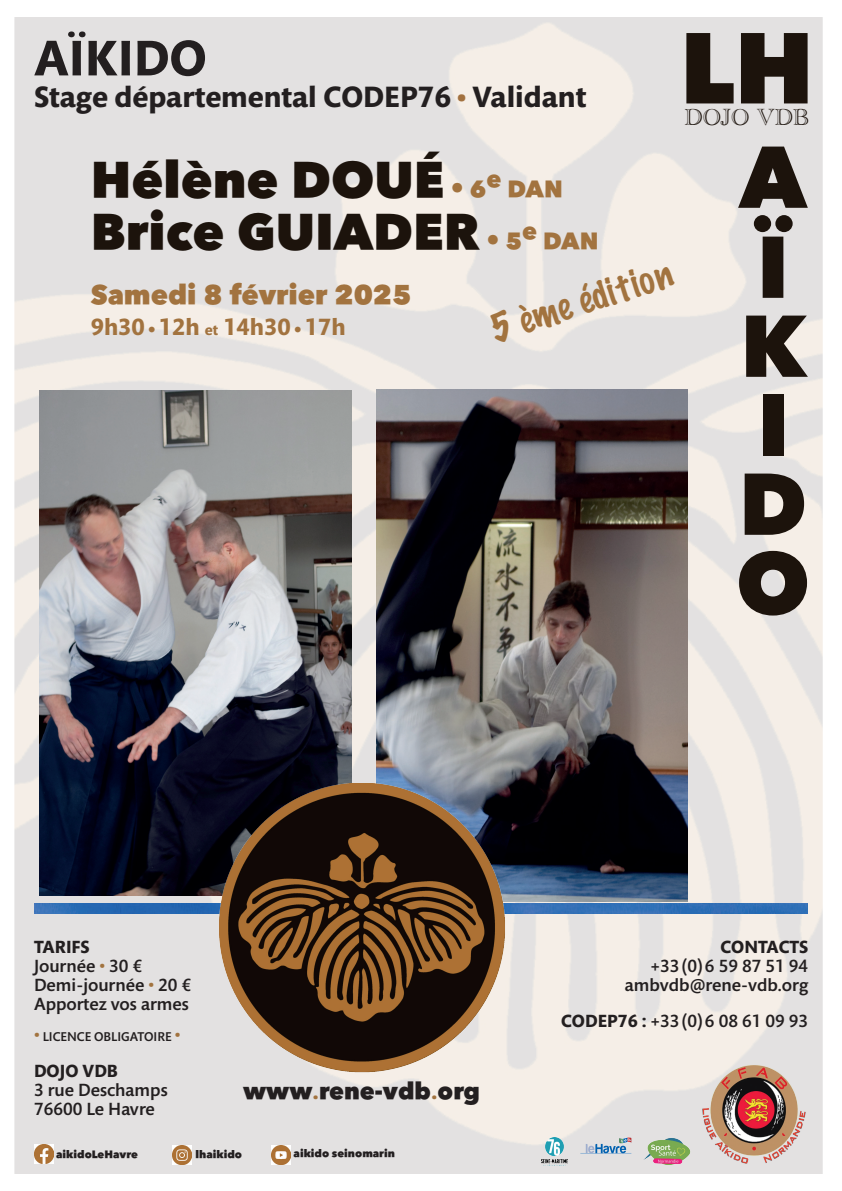
<style>
.page{position:relative;width:842px;height:1191px;background:#fff}
.page>*{position:absolute;margin:0;border:0;box-sizing:border-box;transform-origin:0 0}
.t1{font:800 92px "Shorai Sans Std N";color:#1c130c}
.t2{font:800 80px/79px "Shorai Sans Std N";color:#1c130c}
.t3{font:700 51px "Mundo Sans Pro";color:#231f20}
.t4{font:800 47px "Shorai Sans Std N";color:#1c130c}
.t5{font:100 36px "Marker Felt";color:#a2733f}
.t6{font:700 30px "Mundo Sans Pro";color:#231f20}
.t7{font:800 25.5px "Shorai Sans Std N";color:#a2733f}
.t8{font:700 24px "Mundo Sans Pro";color:#a2733f}
.t9{font:24px "Academy Engraved Let Plain";letter-spacing:-.01em;color:#1c130c}
.t10{font:800 22px "Shorai Sans Std N";color:#231f20}
.t11{font:800 22px "Shorai Sans Std N";letter-spacing:-.01em;color:#a2733f}
.t12{font:500 18px/19px "Mundo Sans Std";color:#231f20}
.t13{font:700 18px "Mundo Sans Pro";color:#231f20}
.t14{font:500 13px "Mundo Sans Std";color:#231f20}
.t15{font:800 10px "Shorai Sans Std N";color:#231f20}
.s1{font-size:27px;color:#a2713f}
.s2{font-size:25.5px;color:#a2733f}
.s3{font-size:22px;color:#a2733f}
.s4{font-family:"Shorai Sans Std N";font-weight:800;font-size:15px}
.s5{font-size:15px}
.s6{color:#a2733f}
.s7{font-size:18px;color:#a2733f}
.s8{font-family:"Mundo Sans Pro";font-weight:700;font-size:24px;color:#a2733f}
.s9{font-family:"Mundo Sans Pro";font-weight:700}
</style>
<div class="page">
<img style="left:14px;top:17px;width:808px;height:1157px">
<img style="left:40px;top:390px;width:312px;height:505px">
<img style="left:34px;top:903px;width:774px;height:10px">
<img style="left:34px;top:1144px;width:19px;height:20px">
<img style="left:172px;top:1145px;width:19px;height:19px">
<img style="left:271px;top:1145px;width:19px;height:19px">
<img style="left:700px;top:1061px;width:108px;height:103px">
<img style="left:376px;top:390px;width:312px;height:511px">
<img style="left:218px;top:784px;width:287px;height:288px">
<img style="left:643px;top:1137px;width:47px;height:27px">
<hr style="left:580px;top:1153px;width:51px;height:1px;background:#9dbbd7">
<svg style="left:586px;top:1137px;width:45px;height:16px"></svg>
<img style="left:541px;top:1137px;width:27px;height:28px">
<h3 class="t3" style="left:34px;top:29px;width:174px">AÏKIDO</h3>
<h3 class="t6" style="left:34px;top:80px;width:554px">Stage départemental CODEP76 <span class="s1">•</span> Validant</h3>
<h3 class="t4" style="left:91px;top:148px;width:397px">Hélène DOUÉ <span class="s2">•</span> <span class="s3">6</span></h3>
<p class="t11" style="left:487px;top:164px;width:16px">e</p>
<p class="t11" style="left:507px;top:174px;width:57px">DAN</p>
<h3 class="t4" style="left:91px;top:200px;width:433px">Brice GUIADER <span class="s2">•</span> <span class="s3">5</span></h3>
<p class="t11" style="left:522px;top:216px;width:16px">e</p>
<p class="t11" style="left:543px;top:226px;width:57px">DAN</p>
<h3 class="t7" style="left:91px;top:277px;width:322px">Samedi 8 février 2025</h3>
<h3 class="t8" style="left:91px;top:313px;width:256px">9h30 <span class="s4">•</span> 12h <span class="s5">et</span> 14h30 <span class="s4">•</span> 17h</h3>
<h3 class="t5" style="left:483px;top:303px;width:191px;rotate:-18deg">5 ème édition</h3>
<h1 class="t1" style="left:680px;top:5px;width:136px">LH</h1>
<h3 class="t9" style="left:685px;top:99px;width:125px">DOJO VDB</h3>
<h2 class="t2" style="left:739px;top:137px;width:69px;line-height:90px">A<br>Ï</h2>
<h2 class="t2" style="left:736px;top:312px;width:75px">K<br>I<br>D<br>O</h2>
<p class="t13" style="left:34px;top:936px;width:57px">TARIFS</p>
<p class="t12" style="left:34px;top:956px;width:159px">Journée <span class="s6">•</span> 30 €<br>Demi-journée <span class="s6">•</span> 20 €<br>Apportez vos armes</p>
<p class="t14" style="left:34px;top:1029px;width:148px"><span class="s7">•</span> LICENCE OBLIGATOIRE <span class="s7">•</span></p>
<p class="t13" style="left:34px;top:1060px;width:85px">DOJO VDB</p>
<p class="t12" style="left:34px;top:1080px;width:135px">3 rue Deschamps<br>76600 Le Havre</p>
<p class="t10" style="left:243px;top:1075px;width:238px">www<span class="s8">.</span>rene-vdb<span class="s8">.</span>org</p>
<p class="t15" style="left:56px;top:1147px;width:83px">aikidoLeHavre</p>
<p class="t15" style="left:196px;top:1147px;width:48px">lhaikido</p>
<p class="t15" style="left:294px;top:1146px;width:103px">aikido seinomarin</p>
<p class="t13" style="left:720px;top:936px;width:89px">CONTACTS</p>
<p class="t12" style="left:625px;top:956px;width:185px;text-align:right">+33(0)6 59 87 51 94 ambvdb@rene-vdb.org</p>
<p class="t12" style="left:561px;top:1011px;width:249px"><span class="s9">CODEP76 :</span> +33(0)6 08 61 09 93</p>
</div>
